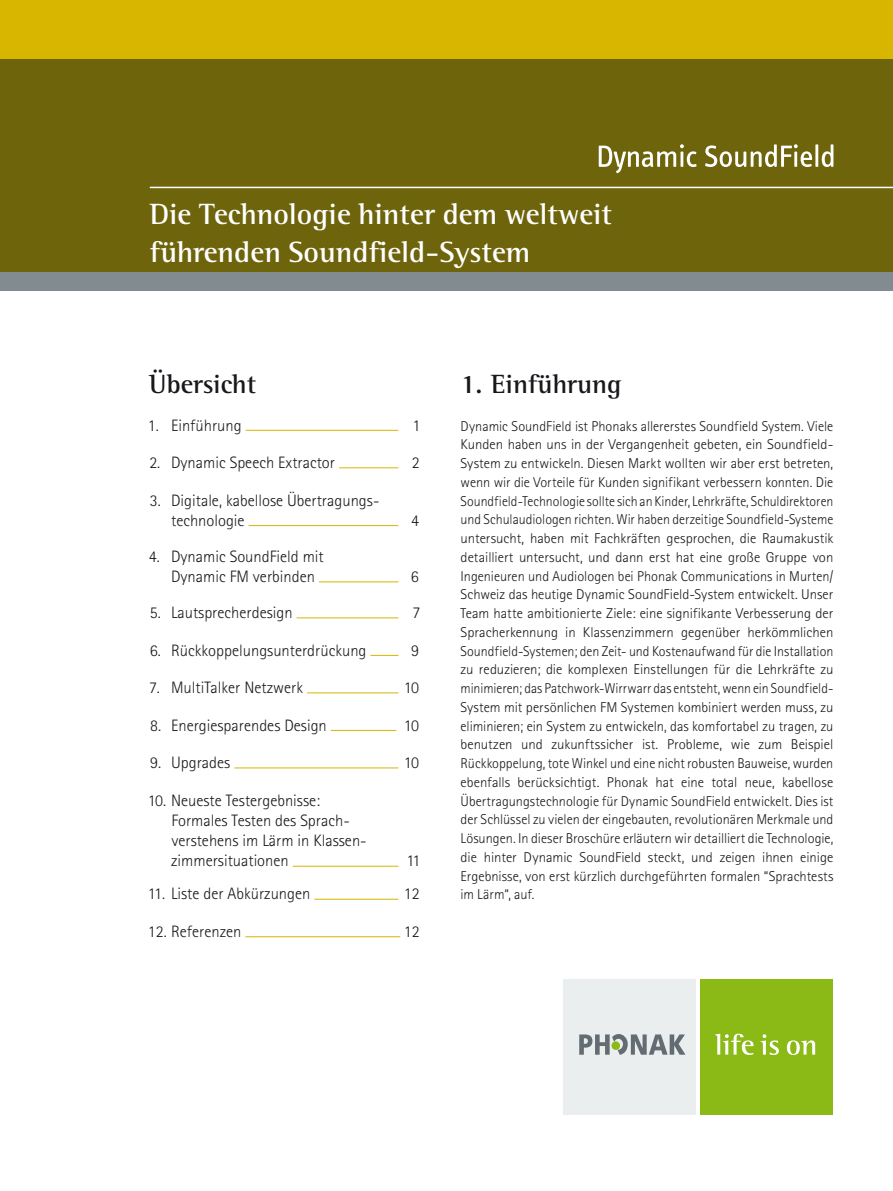
<style>
.page{position:relative;width:893px;height:1191px;background:#fff}
.page>*{position:absolute;margin:0;border:0;box-sizing:border-box;transform-origin:0 0}
.t1{font:700 30px/37.5px "Rotis Semi Serif Pro";color:#fff}
.t2{font:700 27px "Rotis Semi Serif Pro";color:#1a171c}
.t3{font:300 16.5px/20.2px "Rotis Sans Serif Pro";color:#1a171c}
.t4{font:300 14.25px/18.8px "Rotis Sans Serif Pro";color:#1a171c;text-align:justify}
</style>
<div class="page">
<div style="left:0;top:0;width:893px;height:60px;background:#d8b600"></div>
<div style="left:700px;top:979px;width:133px;height:135px;background:#8bba16"></div>
<svg style="left:715px;top:1033px;width:39px;height:22px"></svg>
<svg style="left:761px;top:1034px;width:18px;height:21px"></svg>
<svg style="left:787px;top:1040px;width:28px;height:15px"></svg>
<div style="left:563px;top:979px;width:133px;height:135px;background:#ebeeef"></div>
<svg style="left:579px;top:1034px;width:106px;height:20px"></svg>
<div style="left:0;top:272px;width:893px;height:18px;background:#818b90"></div>
<div style="left:0;top:60px;width:893px;height:212px;background:#6e640b"></div>
<hr style="left:150px;top:187px;width:743px;height:1px;background:#fff">
<hr style="left:246px;top:430px;width:152px;height:1px;background:#d8b600">
<hr style="left:339px;top:467px;width:59px;height:1px;background:#d8b600">
<hr style="left:249px;top:525px;width:149px;height:1px;background:#d8b600">
<hr style="left:319px;top:581px;width:79px;height:1px;background:#d8b600">
<hr style="left:297px;top:617px;width:101px;height:1px;background:#d8b600">
<svg style="left:370px;top:655px;width:28px;height:1px"></svg>
<hr style="left:307px;top:692px;width:91px;height:1px;background:#d8b600">
<hr style="left:331px;top:730px;width:65px;height:1px;background:#d8b600">
<hr style="left:234px;top:767px;width:164px;height:1px;background:#d8b600">
<hr style="left:293px;top:866px;width:105px;height:1px;background:#d8b600">
<hr style="left:314px;top:899px;width:84px;height:1px;background:#d8b600">
<hr style="left:245px;top:936px;width:155px;height:1px;background:#d8b600">
<svg style="left:599px;top:144px;width:98px;height:29px"></svg>
<svg style="left:705px;top:144px;width:107px;height:23px"></svg>
<hr style="left:815px;top:144px;width:3px;height:23px;background:#fff">
<svg style="left:822px;top:144px;width:11px;height:23px"></svg>
<h1 class="t1" style="left:150px;top:195px;width:464px">Die Technologie hinter dem weltweit führenden Soundfield-System</h1>
<h2 class="t2" style="left:149px;top:367px;width:109px">Übersicht</h2>
<p class="t3" style="left:148px;top:415px;width:95px">1. Einführung</p>
<p class="t3" style="left:413px;top:415px;width:9px">1</p>
<p class="t3" style="left:149px;top:452px;width:187px">2. Dynamic Speech Extractor</p>
<p class="t3" style="left:412px;top:452px;width:9px">2</p>
<p class="t3" style="left:171px;top:490px;width:210px;text-indent:-21px">3. Digitale, kabellose Übertragungs&shy;technologie</p>
<p class="t3" style="left:411px;top:510px;width:9px">4</p>
<p class="t3" style="left:171px;top:546px;width:154px;text-indent:-22px">4. Dynamic SoundField mit<br>Dynamic FM verbinden</p>
<p class="t3" style="left:411px;top:566px;width:9px">6</p>
<p class="t3" style="left:150px;top:602px;width:144px">5. Lautsprecherdesign</p>
<p class="t3" style="left:412px;top:602px;width:9px">7</p>
<p class="t3" style="left:150px;top:640px;width:218px">6. Rückkoppelungsunterdrückung</p>
<p class="t3" style="left:411px;top:640px;width:9px">9</p>
<p class="t3" style="left:149px;top:677px;width:156px">7. MultiTalker Netzwerk</p>
<p class="t3" style="left:404px;top:677px;width:17px">10</p>
<p class="t3" style="left:150px;top:715px;width:178px">8. Energiesparendes Design</p>
<p class="t3" style="left:404px;top:715px;width:17px">10</p>
<p class="t3" style="left:150px;top:752px;width:82px">9. Upgrades</p>
<p class="t3" style="left:404px;top:752px;width:17px">10</p>
<p class="t3" style="left:171px;top:790px;width:197px;text-indent:-23px">10. Neueste Testergebnisse:<br>Formales Testen des Sprach&shy;verstehens im Lärm in Klassen&shy;zimmersituationen</p>
<p class="t3" style="left:406px;top:851px;width:16px">11</p>
<p class="t3" style="left:148px;top:884px;width:164px">11. Liste der Abkürzungen</p>
<p class="t3" style="left:404px;top:884px;width:17px">12</p>
<p class="t3" style="left:148px;top:921px;width:95px">12. Referenzen</p>
<p class="t3" style="left:404px;top:921px;width:17px">12</p>
<h2 class="t2" style="left:461px;top:367px;width:163px">1. Einführung</h2>
<p class="t4" style="left:461px;top:416px;width:374px">Dynamic SoundField ist Phonaks allererstes Soundfield System. Viele Kunden haben uns in der Vergangenheit gebeten, ein Soundfield-System zu entwickeln. Diesen Markt wollten wir aber erst betreten, wenn wir die Vorteile für Kunden signifikant verbessern konnten. Die Soundfield-Technologie sollte sich an Kinder, Lehrkräfte, Schuldirektoren und Schulaudiologen richten. Wir haben derzeitige Soundfield-Systeme untersucht, haben mit Fachkräften gesprochen, die Raumakustik detailliert untersucht, und dann erst hat eine große Gruppe von Ingenieuren und Audiologen bei Phonak Communications in Murten/ Schweiz das heutige Dynamic SoundField-System entwickelt. Unser Team hatte ambitionierte Ziele: eine signifikante Verbesserung der Spracherkennung in Klassenzimmern gegenüber herkömmlichen Soundfield-Systemen; den Zeit- und Kostenaufwand für die Installation zu reduzieren; die komplexen Einstellungen für die Lehrkräfte zu minimieren; das Patchwork-Wirrwarr das entsteht, wenn ein Soundfield-System mit persönlichen FM Systemen kombiniert werden muss, zu eliminieren; ein System zu entwickeln, das komfortabel zu tragen, zu benutzen und zukunftssicher ist. Probleme, wie zum Beispiel Rückkoppelung, tote Winkel und eine nicht robusten Bauweise, wurden ebenfalls berücksichtigt. Phonak hat eine total neue, kabellose Übertragungstechnologie für Dynamic SoundField entwickelt. Dies ist der Schlüssel zu vielen der eingebauten, revolutionären Merkmale und Lösungen. In dieser Broschüre erläutern wir detailliert die Technologie, die hinter Dynamic SoundField steckt, und zeigen ihnen einige Ergebnisse, von erst kürzlich durchgeführten formalen “Sprachtests im Lärm“, auf.</p>
</div>
